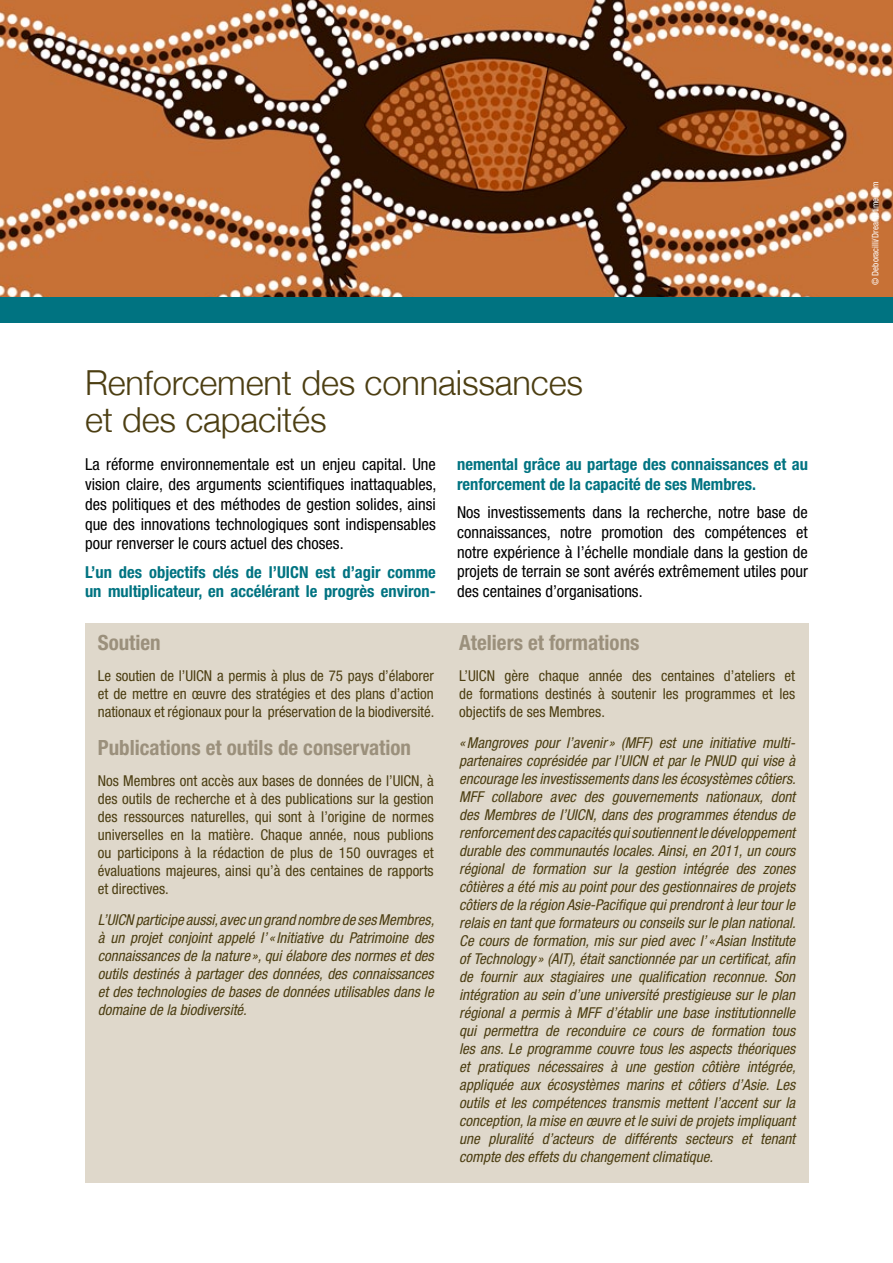
<style>
.page{position:relative;width:893px;height:1263px;background:#fff}
.page>*{position:absolute;margin:0;border:0;box-sizing:border-box;transform-origin:0 0}
.t1{font:300 34.5px/37.5px "Helvetica Neue";letter-spacing:-.005em;color:#4c3e12}
.t2{font:700 condensed 21px "Helvetica Neue";color:#9b907c}
.t3{font:condensed 16.5px/19.8px "Helvetica Neue";color:#000;text-align:justify}
.t4{font:700 condensed 16.5px/19.8px "Helvetica Neue";color:#007381}
.t5{font:italic condensed 15px/18px "Helvetica Neue";color:#4c3e12;text-align:justify}
.t6{font:condensed 15px/18px "Helvetica Neue";color:#4c3e12;text-align:justify}
.t7{font:condensed 9px "Helvetica Neue";color:#fff}
</style>
<div class="page">
<div style="left:85px;top:623px;width:724px;height:559px;background:#dfd8cb"></div>
<img style="left:0;top:0;width:893px;height:297px">
<div style="left:0;top:297px;width:893px;height:25px;background:#007381"></div>
<h1 class="t1" style="left:85px;top:363px;width:499px">Renforcement des connaissances et des capacités</h1>
<p class="t3" style="left:85px;top:454px;width:353px">La réforme environnementale est un enjeu capital. Une vision claire, des arguments scientifiques inattaquables, des politiques et des méthodes de gestion solides, ainsi que des innovations technologiques sont indispensables pour renverser le cours actuel des choses.</p>
<p class="t4" style="left:85px;top:562px;width:352px">L’un des objectifs clés de l’UICN est d’agir comme un multiplicateur, en accélérant le progrès environ-</p>
<h2 class="t2" style="left:98px;top:630px;width:64px">Soutien</h2>
<p class="t6" style="left:98px;top:667px;width:338px">Le soutien de l’UICN a permis à plus de 75 pays d’élaborer et de mettre en œuvre des stratégies et des plans d’action nationaux et régionaux pour la préservation de la biodiversité.</p>
<h2 class="t2" style="left:98px;top:735px;width:315px">Publications et outils de conservation</h2>
<p class="t6" style="left:98px;top:771px;width:337px">Nos Membres ont accès aux bases de données de l’UICN, à des outils de recherche et à des publications sur la gestion des ressources naturelles, qui sont à l’origine de normes universelles en la matière. Chaque année, nous publions ou participons à la rédaction de plus de 150 ouvrages et évaluations majeures, ainsi qu’à des centaines de rapports et directives.</p>
<p class="t5" style="left:98px;top:910px;width:338px">L’UICN participe aussi, avec un grand nombre de ses Membres, à un projet conjoint appelé l’«Initiative du Patrimoine des connaissances de la nature », qui élabore des normes et des outils destinés à partager des données, des connaissances et des technologies de bases de données utilisables dans le domaine de la biodiversité.</p>
<p class="t4" style="left:457px;top:454px;width:352px">nemental grâce au partage des connaissances et au renforcement de la capacité de ses Membres.</p>
<p class="t3" style="left:457px;top:502px;width:352px">Nos investissements dans la recherche, notre base de connaissances, notre promotion des compétences et notre expérience à l’échelle mondiale dans la gestion de projets de terrain se sont avérés extrêmement utiles pour des centaines d’organisations.</p>
<h2 class="t2" style="left:459px;top:630px;width:182px">Ateliers et formations</h2>
<p class="t6" style="left:459px;top:667px;width:337px">L’UICN gère chaque année des centaines d’ateliers et de formations destinés à soutenir les programmes et les objectifs de ses Membres.</p>
<p class="t5" style="left:459px;top:733px;width:338px">«Mangroves pour l’avenir» (MFF) est une initiative multi&shy;partenaires coprésidée par l’UICN et par le PNUD qui vise à encourage les investissements dans les écosystèmes côtiers.<br>MFF collabore avec des gouvernements nationaux, dont des Membres de l’UICN, dans des programmes étendus de renforcement des capacités qui soutiennent le développement durable des communautés locales. Ainsi, en 2011, un cours régional de formation sur la gestion intégrée des zones côtières a été mis au point pour des gestionnaires de projets côtiers de la région Asie-Pacifique qui prendront à leur tour le relais en tant que formateurs ou conseils sur le plan national.<br>Ce cours de formation, mis sur pied avec l’«Asian Institute of Technology » (AIT), était sanctionnée par un certificat, afin de fournir aux stagiaires une qualification reconnue. Son intégration au sein d’une université prestigieuse sur le plan régional a permis à MFF d’établir une base institutionnelle qui permettra de reconduire ce cours de formation tous les ans. Le programme couvre tous les aspects théoriques et pratiques nécessaires à une gestion côtière intégrée, appliquée aux écosystèmes marins et côtiers d’Asie. Les outils et les compétences transmis mettent l’accent sur la conception, la mise en œuvre et le suivi de projets impliquant une pluralité d’acteurs de différents secteurs et tenant compte des effets du changement climatique.</p>
<p class="t7" style="left:870px;top:285px;width:105px;rotate:-90deg">© Deboracilli/Dreamstime.com</p>
</div>
